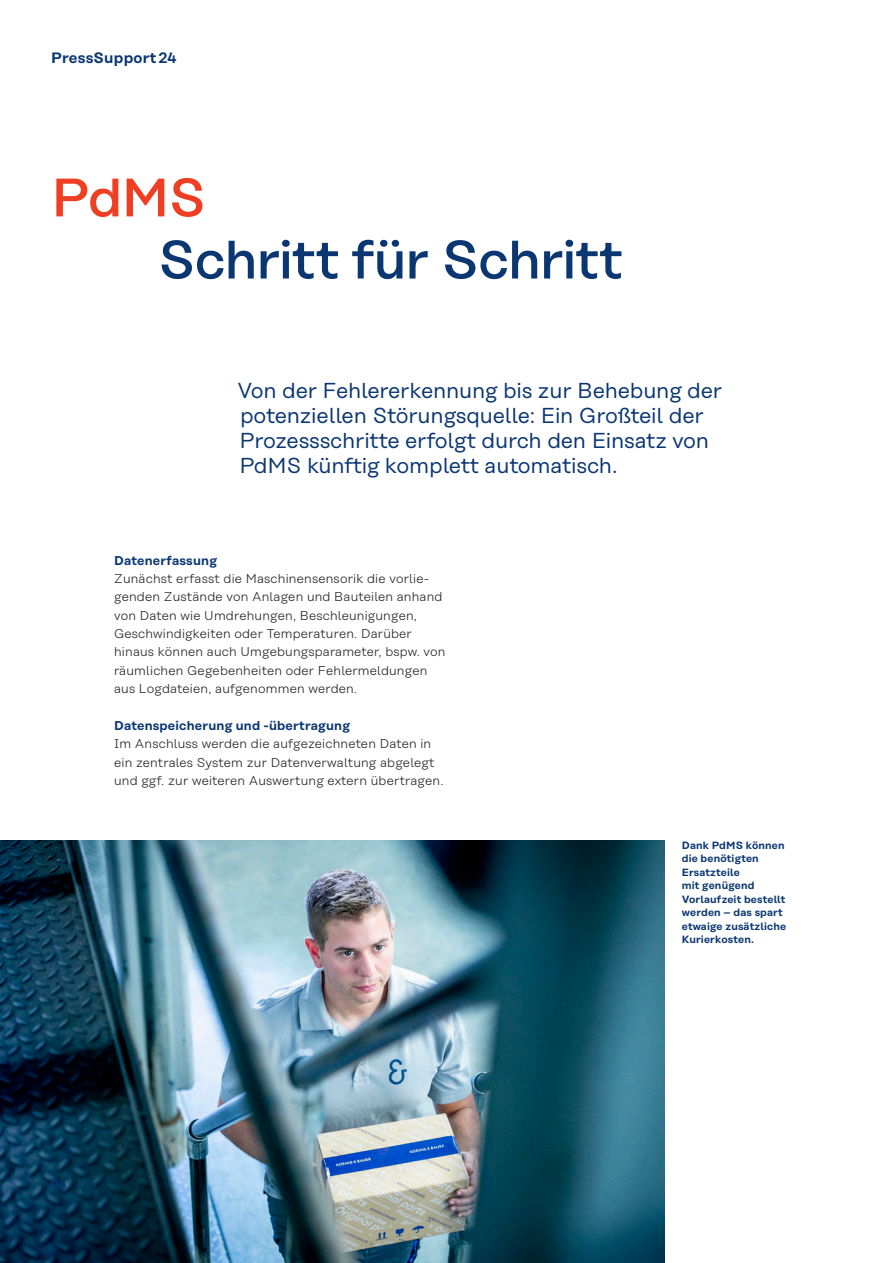
<style>
.page{position:relative;width:893px;height:1263px;background:#fff}
.page>*{position:absolute;margin:0;border:0;box-sizing:border-box;transform-origin:0 0}
.Innen_HL1_-_36pt_41{font:500 54px "Koenig&Bauer H";letter-spacing:-.02em;color:#0a3672}
.Innen_HL1_-_36pt_41-2{font:500 54px "Koenig&Bauer H";color:#ef3e22}
.Einleitung2_-_14_4pt{font:21.6px/24.9px "Koenig&Bauer T";letter-spacing:-.01em;color:#0a3672}
.Kolumnentitel_10pt_S{font:600 15px "Koenig&Bauer H";letter-spacing:.015em;color:#0a3672}
.Fliesstext_-_8_5pt_1{font:300 12.75px/18.3px "Koenig&Bauer T";letter-spacing:.015em;color:#231f20}
.Zwischenheadline_-_8{font:600 12.75px "Koenig&Bauer T";letter-spacing:.015em;color:#0a3672}
.t1{font:600 12.75px "Koenig&Bauer H";color:#0a3672}
.BU___7pt_SB__9_blau{font:600 10.5px/13.5px "Koenig&Bauer T";letter-spacing:.015em;color:#0a3672}
</style>
<div class="page">
<img style="left:0;top:840px;width:665px;height:423px">
<p class="Kolumnentitel_10pt_S" style="left:51px;top:49px;width:127px">PressSupport 24</p>
<p class="Innen_HL1_-_36pt_41-2" style="left:51px;top:166px;width:157px">PdMS</p>
<p class="Innen_HL1_-_36pt_41" style="left:158px;top:228px;width:466px">Schritt für Schritt</p>
<p class="Einleitung2_-_14_4pt" style="left:237px;top:378px;width:487px">Von der Fehlererkennung bis zur Behebung der potenziellen Störungsquelle: Ein Großteil der Prozessschritte erfolgt durch den Einsatz von PdMS künftig komplett automatisch.</p>
<p class="Zwischenheadline_-_8" style="left:114px;top:552px;width:104px">Datenerfassung</p>
<p class="Fliesstext_-_8_5pt_1" style="left:114px;top:569px;width:333px">Zunächst erfasst die Maschinensensorik die vorlie&shy;genden Zustände von Anlagen und Bauteilen anhand von Daten wie Umdrehungen, Beschleunigungen, Geschwindigkeiten oder Temperaturen. Darüber hinaus können auch Umgebungsparameter, bspw. von räumlichen Gegebenheiten oder Fehlermeldungen aus Logdateien, aufgenommen werden.</p>
<p class="Zwischenheadline_-_8" style="left:114px;top:718px;width:237px">Datenspeicherung und -übertragung</p>
<p class="Fliesstext_-_8_5pt_1" style="left:114px;top:735px;width:331px">Im Anschluss werden die aufgezeichneten Daten in ein zentrales System zur Datenverwaltung abgelegt und ggf. zur weiteren Auswertung extern übertragen.</p>
<p class="t1" style="left:51px;top:1177px;width:17px">04</p>
<p class="BU___7pt_SB__9_blau" style="left:682px;top:838px;width:106px">Dank PdMS können die benötigten<br>Ersatzteile<br>mit genügend<br>Vorlaufzeit bestellt werden – das spart etwaige zusätzliche<br>Kurierkosten.</p>
</div>
